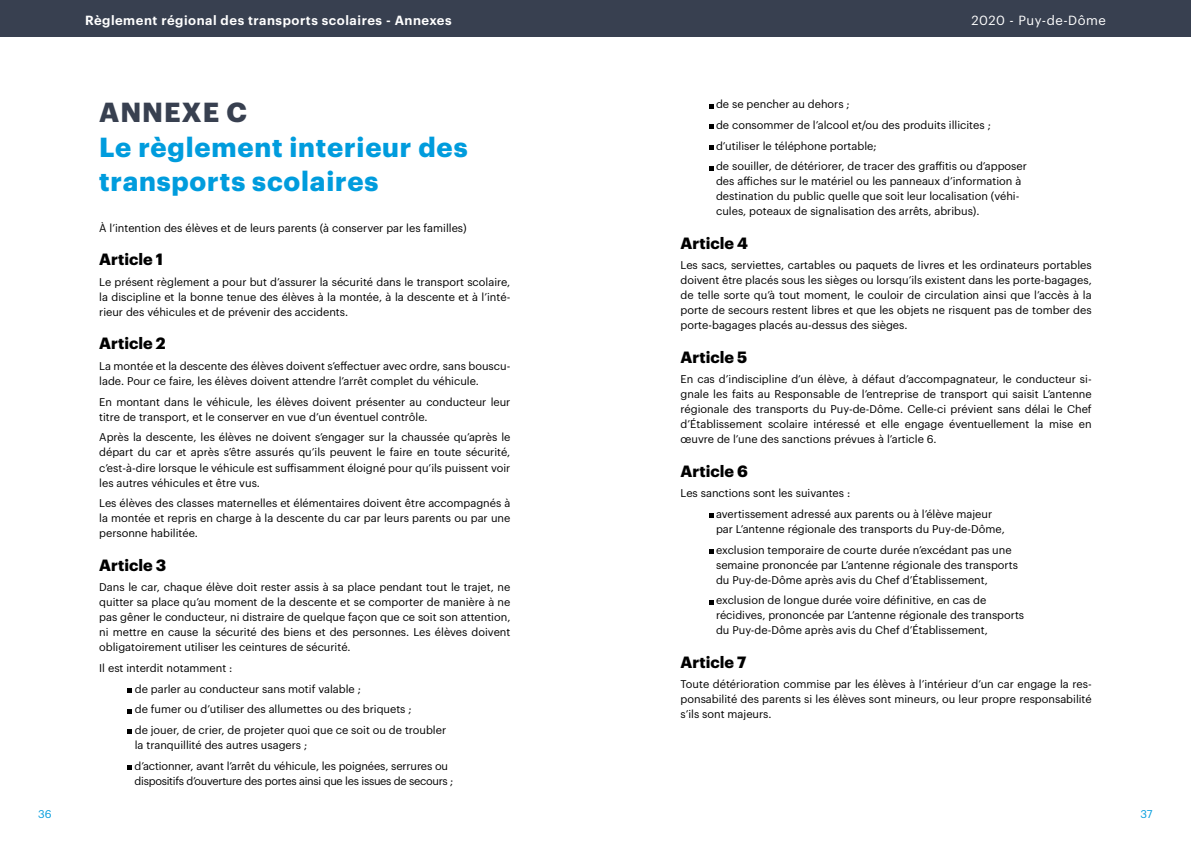
<style>
.page{position:relative;width:1191px;height:842px;background:#fff}
.page>*{position:absolute;margin:0;border:0;box-sizing:border-box;transform-origin:0 0}
.t1{font:700 27px/35px "Graphik";letter-spacing:.03em;color:#009cdd}
.t2{font:700 27px "Graphik";letter-spacing:.035em;color:#384050}
.t3{font:700 16px "Graphik";color:#000}
.t4{font:600 13px "Graphik";letter-spacing:.04em;color:#fff}
.t5{font:13px "Graphik";letter-spacing:.04em;color:#fff}
.t6{font:11px/15px "Graphik";color:#000}
.t7{font:11px "Graphik";letter-spacing:-.025em;color:#000}
.t8{font:11px "Graphik";color:#009cdd}
</style>
<div class="page">
<div style="left:0;top:0;width:595px;height:37px;background:#384050"></div>
<div style="left:595px;top:0;width:596px;height:37px;background:#384050"></div>
<svg style="left:128px;top:688px;width:4px;height:4px"></svg>
<svg style="left:128px;top:709px;width:4px;height:4px"></svg>
<svg style="left:128px;top:730px;width:4px;height:4px"></svg>
<svg style="left:128px;top:765px;width:4px;height:4px"></svg>
<svg style="left:709px;top:104px;width:4px;height:4px"></svg>
<svg style="left:709px;top:125px;width:4px;height:4px"></svg>
<svg style="left:709px;top:145px;width:4px;height:5px"></svg>
<svg style="left:709px;top:166px;width:4px;height:4px"></svg>
<svg style="left:709px;top:514px;width:4px;height:4px"></svg>
<svg style="left:709px;top:549px;width:4px;height:5px"></svg>
<svg style="left:709px;top:600px;width:4px;height:4px"></svg>
<p class="t4" style="left:85px;top:10px;width:368px">Règlement régional des transports scolaires - Annexes</p>
<p class="t5" style="left:971px;top:11px;width:136px">2020 - Puy-de-Dôme</p>
<h1 class="t2" style="left:99px;top:91px;width:149px">ANNEXE C</h1>
<h1 class="t1" style="left:99px;top:127px;width:370px">Le règlement interieur des transports scolaires</h1>
<p class="t6" style="left:99px;top:220px;width:369px">À l’intention des élèves et de leurs parents (à conserver par les familles)</p>
<h2 class="t3" style="left:99px;top:247px;width:65px">Article 1</h2>
<p class="t6" style="left:99px;top:274px;width:413px;text-align:justify">Le présent règlement a pour but d’assurer la sécurité dans le transport scolaire, la discipline et la bonne tenue des élèves à la montée, à la descente et à l’inté&shy;rieur des véhicules et de prévenir des accidents.</p>
<h2 class="t3" style="left:99px;top:331px;width:68px">Article 2</h2>
<p class="t6" style="left:99px;top:358px;width:413px">La montée et la descente des élèves doivent s’effectuer avec ordre, sans bouscu&shy;lade. Pour ce faire, les élèves doivent attendre l’arrêt complet du véhicule.</p>
<p class="t6" style="left:99px;top:393px;width:413px">En montant dans le véhicule, les élèves doivent présenter au conducteur leur titre de transport, et le conserver en vue d’un éventuel contrôle.</p>
<p class="t6" style="left:99px;top:429px;width:413px;text-align:justify">Après la descente, les élèves ne doivent s’engager sur la chaussée qu’après le départ du car et après s’être assurés qu’ils peuvent le faire en toute sécurité, c’est-à-dire lorsque le véhicule est suffisamment éloigné pour qu’ils puissent voir les autres véhicules et être vus.</p>
<p class="t6" style="left:99px;top:495px;width:412px;text-align:justify">Les élèves des classes maternelles et élémentaires doivent être accompagnés à la montée et repris en charge à la descente du car par leurs parents ou par une personne habilitée.</p>
<h2 class="t3" style="left:99px;top:552px;width:69px">Article 3</h2>
<p class="t6" style="left:99px;top:579px;width:413px;text-align:justify">Dans le car, chaque élève doit rester assis à sa place pendant tout le trajet, ne quitter sa place qu’au moment de la descente et se comporter de manière à ne pas gêner le conducteur, ni distraire de quelque façon que ce soit son attention, ni mettre en cause la sécurité des biens et des personnes. Les élèves doivent obligatoirement utiliser les ceintures de sécurité.</p>
<p class="t6" style="left:135px;top:657px;width:313px;line-height:20.7px;text-indent:-36px">Il est interdit notamment :<br>de parler au conducteur sans motif valable ;<br>de fumer ou d’utiliser des allumettes ou des briquets ;<br>de jouer, de crier, de projeter quoi que ce soit ou de troubler</p>
<p class="t6" style="left:135px;top:734px;width:315px;line-height:20.7px">la tranquillité des autres usagers ;<br>d’actionner, avant l’arrêt du véhicule, les poignées, serrures ou</p>
<p class="t7" style="left:135px;top:772px;width:320px">dispositifs d’ouverture des portes ainsi que les issues de secours ;</p>
<p class="t6" style="left:716px;top:93px;width:312px;line-height:20.7px">de se pencher au dehors ;<br>de consommer de l’alcool et/ou des produits illicites ; d’utiliser le téléphone portable;<br>de souiller, de détériorer, de tracer des graffitis ou d’apposer</p>
<p class="t6" style="left:716px;top:173px;width:307px">des affiches sur le matériel ou les panneaux d’information à destination du public quelle que soit leur localisation (véhi&shy;cules, poteaux de signalisation des arrêts, abribus).</p>
<h2 class="t3" style="left:680px;top:230px;width:69px">Article 4</h2>
<p class="t6" style="left:680px;top:257px;width:413px;text-align:justify">Les sacs, serviettes, cartables ou paquets de livres et les ordinateurs portables doivent être placés sous les sièges ou lorsqu’ils existent dans les porte-bagages, de telle sorte qu’à tout moment, le couloir de circulation ainsi que l’accès à la porte de secours restent libres et que les objets ne risquent pas de tomber des porte-bagages placés au-dessus des sièges.</p>
<h2 class="t3" style="left:680px;top:344px;width:68px">Article 5</h2>
<p class="t6" style="left:680px;top:371px;width:413px;text-align:justify">En cas d’indiscipline d’un élève, à défaut d’accompagnateur, le conducteur si&shy;gnale les faits au Responsable de l’entreprise de transport qui saisit L’antenne régionale des transports du Puy-de-Dôme. Celle-ci prévient sans délai le Chef d’Établissement scolaire intéressé et elle engage éventuellement la mise en œuvre de l’une des sanctions prévues à l’article 6.</p>
<h2 class="t3" style="left:680px;top:458px;width:69px">Article 6</h2>
<p class="t6" style="left:716px;top:482px;width:278px;line-height:20.7px;text-indent:-36px">Les sanctions sont les suivantes :<br>avertissement adressé aux parents ou à l’élève majeur</p>
<p class="t6" style="left:716px;top:518px;width:297px;line-height:20.7px">par L’antenne régionale des transports du Puy-de-Dôme, exclusion temporaire de courte durée n’excédant pas une</p>
<p class="t6" style="left:716px;top:556px;width:303px">semaine prononcée par L’antenne régionale des transports du Puy-de-Dôme après avis du Chef d’Établissement,</p>
<p class="t6" style="left:716px;top:592px;width:310px">exclusion de longue durée voire définitive, en cas de récidives, prononcée par L’antenne régionale des transports du Puy-de-Dôme après avis du Chef d’Établissement,</p>
<h2 class="t3" style="left:680px;top:650px;width:67px">Article 7</h2>
<p class="t6" style="left:680px;top:676px;width:413px;text-align:justify">Toute détérioration commise par les élèves à l’intérieur d’un car engage la res&shy;ponsabilité des parents si les élèves sont mineurs, ou leur propre responsabilité s’ils sont majeurs.</p>
<p class="t8" style="left:38px;top:805px;width:15px">36</p>
<p class="t8" style="left:1140px;top:805px;width:14px">37</p>
</div>
